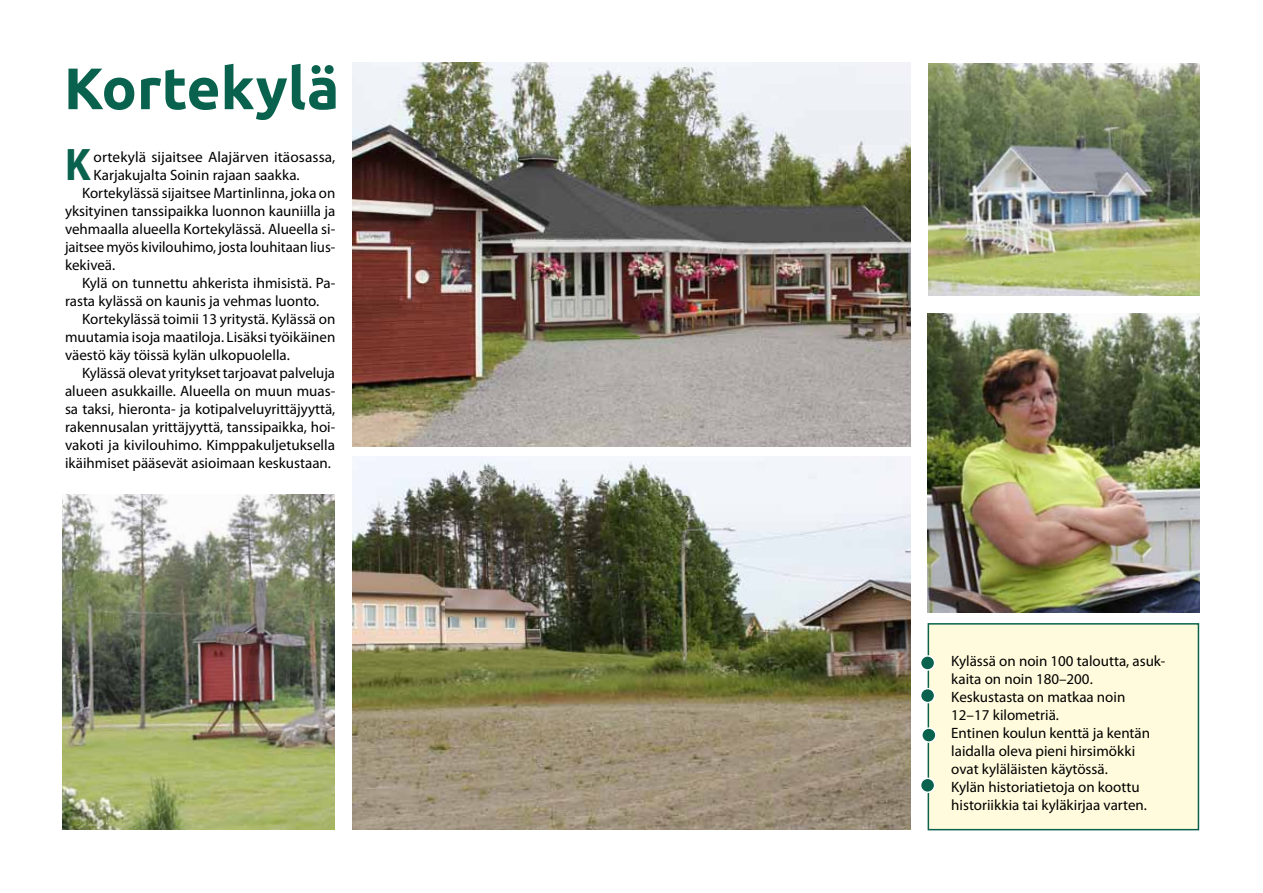
<style>
.page{position:relative;width:1263px;height:893px;background:#fff}
.page>*{position:absolute;margin:0;border:0;box-sizing:border-box;transform-origin:0 0}
.t1{font:700 58.5px "Ubuntu";color:#09624d}
.t2{font:700 45.9px "Myriad Pro";color:#09624d;scale:.91 1}
.t3{font:15px/18px "Myriad Pro";color:#000}
</style>
<div class="page">
<img style="left:929px;top:64px;width:270px;height:231px">
<img style="left:927px;top:314px;width:272px;height:298px">
<img style="left:63px;top:495px;width:271px;height:334px">
<img style="left:352px;top:457px;width:559px;height:372px">
<div style="left:927px;top:623px;width:272px;height:207px;background:#fffbdc;border:2px solid #09624d"></div>
<div style="left:920px;top:778px;width:15px;height:14px;background:#09624d;border-radius:50%"></div>
<div style="left:920px;top:777px;width:15px;height:16px;border:2px solid #fff;border-radius:50%"></div>
<div style="left:920px;top:656px;width:15px;height:14px;background:#09624d;border-radius:50%"></div>
<div style="left:920px;top:655px;width:15px;height:16px;border:2px solid #fff;border-radius:50%"></div>
<div style="left:920px;top:689px;width:15px;height:14px;background:#09624d;border-radius:50%"></div>
<div style="left:920px;top:688px;width:15px;height:15px;border:2px solid #fff;border-radius:50%"></div>
<div style="left:922px;top:728px;width:14px;height:14px;background:#09624d;border-radius:50%"></div>
<div style="left:921px;top:727px;width:15px;height:16px;border:2px solid #fff;border-radius:50%"></div>
<img style="left:352px;top:63px;width:559px;height:383px">
<h1 class="t1" style="left:64px;top:53px;width:277px">Kortekylä</h1>
<h2 class="t2" style="left:65px;top:135px;width:30px">K</h2>
<p class="t3" style="left:94px;top:148px;width:243px">ortekylä sijaitsee Alajärven itäosassa,</p>
<p class="t3" style="left:94px;top:166px;width:208px">Karjakujalta Soinin rajaan saakka.</p>
<p class="t3" style="left:82px;top:184px;width:255px">Kortekylässä sijaitsee Martinlinna, joka on</p>
<p class="t3" style="left:65px;top:202px;width:272px">yksityinen tanssipaikka luonnon kauniilla ja</p>
<p class="t3" style="left:65px;top:220px;width:272px">vehmaalla alueella Kortekylässä. Alueella si-</p>
<p class="t3" style="left:65px;top:238px;width:272px">jaitsee myös kivilouhimo, josta louhitaan lius-</p>
<p class="t3" style="left:65px;top:256px;width:52px">kekiveä.</p>
<p class="t3" style="left:82px;top:274px;width:255px">Kylä on tunnettu ahkerista ihmisistä. Pa-</p>
<p class="t3" style="left:65px;top:292px;width:256px">rasta kylässä on kaunis ja vehmas luonto.</p>
<p class="t3" style="left:82px;top:310px;width:255px">Kortekylässä toimii 13 yritystä. Kylässä on</p>
<p class="t3" style="left:65px;top:328px;width:272px">muutamia isoja maatiloja. Lisäksi työikäinen</p>
<p class="t3" style="left:65px;top:346px;width:226px">väestö käy töissä kylän ulkopuolella.</p>
<p class="t3" style="left:82px;top:364px;width:255px">Kylässä olevat yritykset tarjoavat palveluja</p>
<p class="t3" style="left:65px;top:382px;width:272px">alueen asukkaille. Alueella on muun muas-</p>
<p class="t3" style="left:65px;top:400px;width:272px">sa taksi, hieronta- ja kotipalveluyrittäjyyttä,</p>
<p class="t3" style="left:65px;top:418px;width:272px">rakennusalan yrittäjyyttä, tanssipaikka, hoi-</p>
<p class="t3" style="left:65px;top:436px;width:272px">vakoti ja kivilouhimo. Kimppakuljetuksella</p>
<p class="t3" style="left:65px;top:454px;width:267px">ikäihmiset pääsevät asioimaan keskustaan.</p>
<p class="t3" style="left:951px;top:652px;width:216px">Kylässä on noin 100 taloutta, asuk&shy;kaita on noin 180–200.<br>Keskustasta on matkaa noin<br>12–17 kilometriä.<br>Entinen koulun kenttä ja kentän laidalla oleva pieni hirsimökki ovat kyläläisten käytössä.<br>Kylän historiatietoja on koottu historiikkia tai kyläkirjaa varten.</p>
</div>
